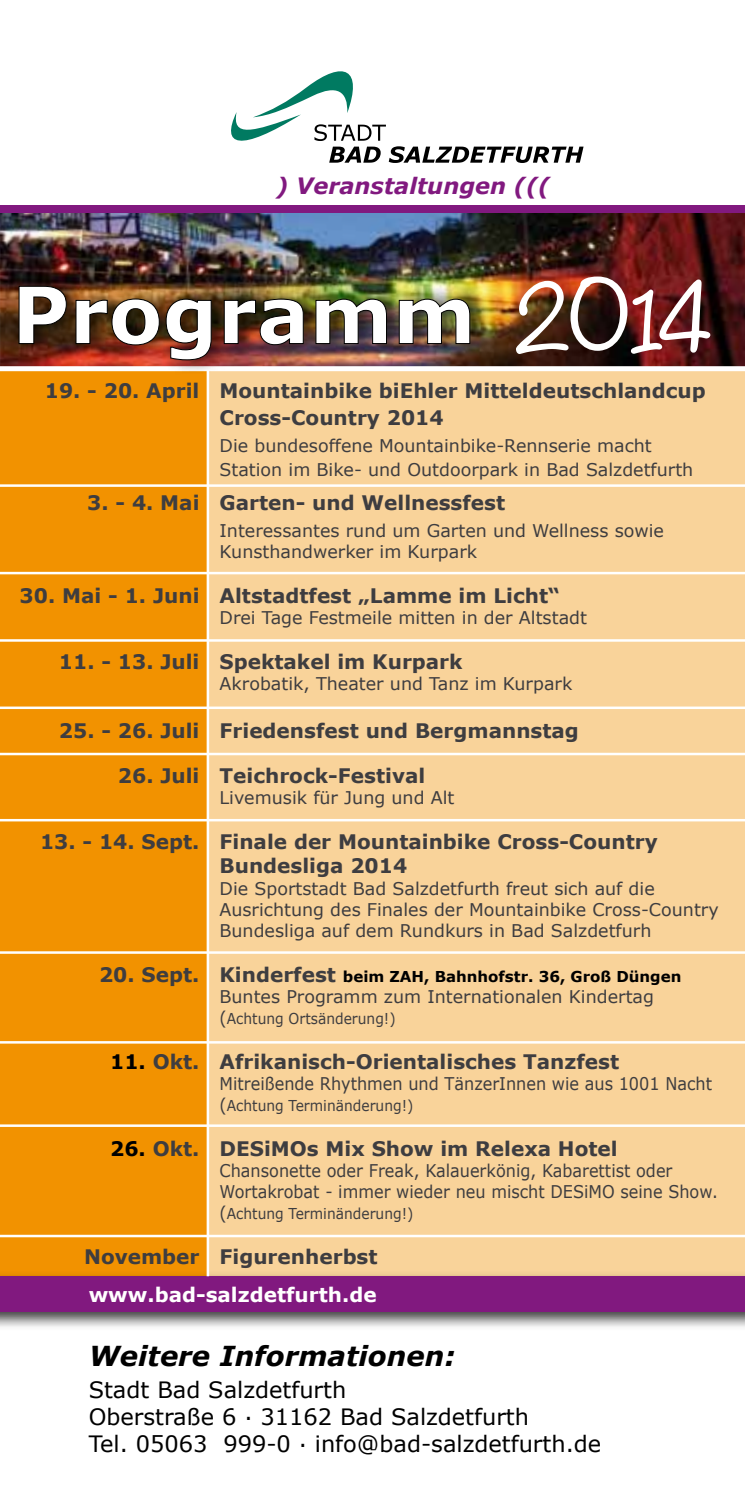
<style>
.page{position:relative;width:745px;height:1489px;background:#fff}
.page>*{position:absolute;margin:0;border:0;box-sizing:border-box;transform-origin:0 0}
.t1{font:italic 700 27.5px "Verdana";color:#000}
.t2{font:22.5px/27px "Verdana";color:#000}
.t3{font:italic 700 22.5px "Verdana";color:#81197f}
.t4{font:700 20px/27px "Verdana";color:#3e3d40}
.t5{font:700 20px "Verdana";color:#fff}
.t6{font:17.5px/21px "Verdana";color:#3e3d40}
.t7{font:17.5px/21px "Verdana";color:#3e3d40;scale:.92 1}
.t8{font:15px "Verdana";color:#3e3d40;scale:.92 1}
.t9{font:700 15px "Verdana";color:#000}
.s1{font-size:20px;color:#3e3d40}
.s2{font-size:17.5px}
.s3{color:#000}
</style>
<div class="page">
<div style="left:207px;top:370px;width:537px;height:906px;background:#f9d39a"></div>
<img style="left:0;top:213px;width:744px;height:153px">
<div style="left:0;top:369px;width:208px;height:907px;background:#f29200"></div>
<div style="left:0;top:206px;width:744px;height:7px;background:#81197f"></div>
<div style="left:0;top:1270px;width:744px;height:60px;background:#000;opacity:.75"></div>
<div style="left:0;top:1276px;width:744px;height:35px;background:#81197f"></div>
<div style="left:0;top:366px;width:744px;height:5px;background:#fff"></div>
<svg style="left:231px;top:71px;width:352px;height:92px"></svg>
<div style="left:10px;top:270px;width:481px;height:104px;background:#000;opacity:.75"></div>
<img style="left:18px;top:286px;width:452px;height:74px">
<img style="left:514px;top:275px;width:197px;height:81px">
<hr style="left:0;top:484px;width:744px;height:3px;background:#fff">
<hr style="left:0;top:572px;width:744px;height:2px;background:#fff">
<hr style="left:0;top:639px;width:744px;height:2px;background:#fff">
<hr style="left:0;top:706px;width:744px;height:3px;background:#fff">
<hr style="left:0;top:752px;width:744px;height:3px;background:#fff">
<hr style="left:0;top:819px;width:744px;height:2px;background:#fff">
<hr style="left:0;top:951px;width:744px;height:2px;background:#fff">
<hr style="left:0;top:1041px;width:744px;height:2px;background:#fff">
<hr style="left:0;top:1124px;width:744px;height:2px;background:#fff">
<hr style="left:0;top:1234px;width:744px;height:3px;background:#fff">
<hr style="left:206px;top:370px;width:3px;height:906px;background:#fff">
<p class="t3" style="left:276px;top:170px;width:275px">) Veranstaltungen (((</p>
<p class="t4" style="left:219px;top:376px;width:487px;text-indent:-175px">19. - 20. April Mountainbike biEhler Mitteldeutschlandcup<br>Cross-Country 2014</p>
<p class="t6" style="left:219px;top:433px;width:475px;line-height:24px">Die bundesoffene Mountainbike-Rennserie macht<br>Station im Bike- und Outdoorpark in Bad Salzdetfurth</p>
<p class="t4" style="left:87px;top:489px;width:419px">3. - 4. Mai Garten- und Wellnessfest</p>
<p class="t6" style="left:219px;top:520px;width:445px">Interessantes rund um Garten und Wellness sowie<br>Kunsthandwerker im Kurpark</p>
<p class="t4" style="left:20px;top:582px;width:541px">30. Mai - 1. Juni Altstadtfest „Lamme im Licht“</p>
<p class="t6" style="left:219px;top:607px;width:369px">Drei Tage Festmeile mitten in der Altstadt</p>
<p class="t4" style="left:59px;top:648px;width:405px">11. - 13. Juli Spektakel im Kurpark</p>
<p class="t6" style="left:219px;top:673px;width:354px">Akrobatik, Theater und Tanz im Kurpark</p>
<p class="t4" style="left:59px;top:717px;width:521px">25. - 26. Juli Friedensfest und Bergmannstag</p>
<p class="t4" style="left:118px;top:762px;width:309px">26. Juli Teichrock-Festival</p>
<p class="t6" style="left:219px;top:787px;width:236px">Livemusik für Jung und Alt</p>
<p class="t4" style="left:219px;top:829px;width:439px;line-height:24px;text-indent:-179px">13. - 14. Sept. Finale der Mountainbike Cross-Country<br>Bundesliga 2014</p>
<p class="t6" style="left:219px;top:877px;width:500px">Die Sportstadt Bad Salzdetfurth freut sich auf die<br>Ausrichtung des Finales der Mountainbike Cross-Country<br>Bundesliga auf dem Rundkurs in Bad Salzdetfurh</p>
<p class="t9" style="left:99px;top:965px;width:583px"><span class="s1">20. Sept. Kinderfest</span> beim ZAH, Bahnhofstr. 36, Groß Düngen</p>
<p class="t6" style="left:219px;top:985px;width:435px">Buntes Programm zum Internationalen Kindertag</p>
<p class="t8" style="left:219px;top:1007px;width:193px"><span class="s2">(</span>Achtung Ortsänderung!)</p>
<p class="t4" style="left:110px;top:1047px;width:510px"><span class="s3">11.</span> Okt. Afrikanisch-Orientalisches Tanzfest</p>
<p class="t7" style="left:219px;top:1072px;width:536px">Mitreißende Rhythmen und TänzerInnen wie aus 1001 Nacht</p>
<p class="t8" style="left:219px;top:1094px;width:212px"><span class="s2">(</span>Achtung Terminänderung!)</p>
<p class="t4" style="left:110px;top:1134px;width:509px"><span class="s3">26.</span> Okt. DESiMOs Mix Show im Relexa Hotel</p>
<p class="t7" style="left:219px;top:1159px;width:543px">Chansonette oder Freak, Kalauerkönig, Kabarettist oder<br>Wortakrobat - immer wieder neu mischt DESiMO seine Show.</p>
<p class="t8" style="left:219px;top:1202px;width:212px"><span class="s2">(</span>Achtung Terminänderung!)</p>
<p class="t4" style="left:84px;top:1242px;width:295px">November Figurenherbst</p>
<p class="t5" style="left:89px;top:1280px;width:289px">www.bad-salzdetfurth.de</p>
<h1 class="t1" style="left:89px;top:1336px;width:368px">Weitere Informationen:</h1>
<p class="t2" style="left:89px;top:1375px;width:514px">Stadt Bad Salzdetfurth<br>Oberstraße 6 . 31162 Bad Salzdetfurth<br>Tel. 05063 999-0 . info@bad-salzdetfurth.de</p>
</div>
